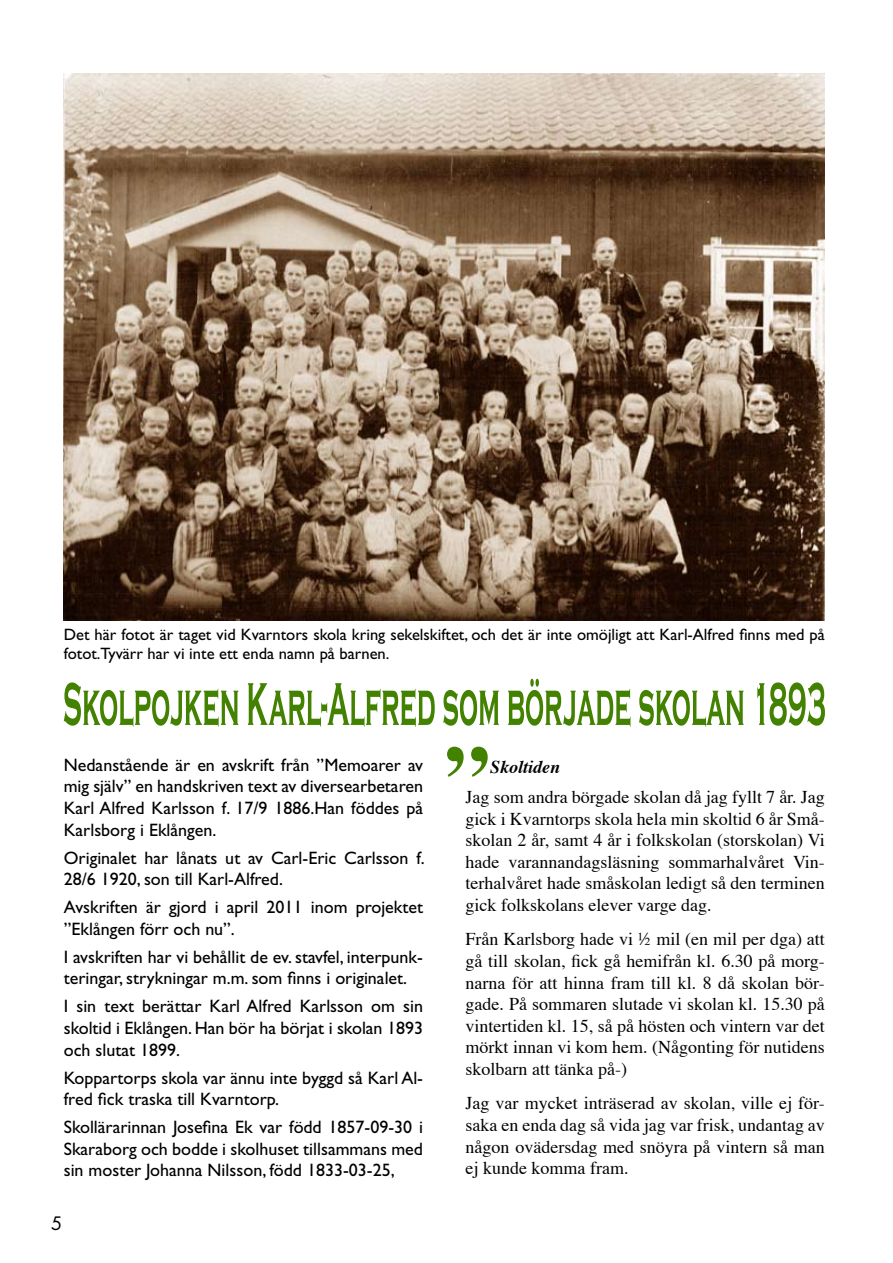
<style>
.page{position:relative;width:893px;height:1263px;background:#fff}
.page>*{position:absolute;margin:0;border:0;box-sizing:border-box;transform-origin:0 0}
.t1{font:700 90px "Times";color:#438200}
.t2{font:18px/21.6px "Gill Sans";color:#000}
.t3{font:18px/21.6px "Times";color:#000;text-align:justify}
.t4{font:italic 700 18px "Times";color:#000}
.t5{font:16.5px/19.5px "Gill Sans";color:#000}
</style>
<div class="page">
<img style="left:64px;top:74px;width:761px;height:546px">
<svg style="left:64px;top:679px;width:761px;height:48px"></svg>
<p class="t5" style="left:64px;top:624px;width:763px">Det här fotot är taget vid Kvarntors skola kring sekelskiftet, och det är inte omöjligt att Karl-Alfred finns med på fotot.Tyvärr har vi inte ett enda namn på barnen.</p>
<p class="t2" style="left:64px;top:754px;width:361px;text-align:justify">Nedanstående är en avskrift från ”Memoarer av mig själv” en handskriven text av diversearbetaren Karl Alfred Karlsson f. 17/9 1886.Han föddes på Karlsborg i Eklången.</p>
<p class="t2" style="left:64px;top:847px;width:363px">Originalet har lånats ut av Carl-Eric Carlsson f.<br>28/6 1920, son till Karl-Alfred.</p>
<p class="t2" style="left:64px;top:896px;width:361px">Avskriften är gjord i april 2011 inom projektet ”Eklången förr och nu”.</p>
<p class="t2" style="left:64px;top:946px;width:361px">I avskriften har vi behållit de ev. stavfel, interpunk&shy;teringar, strykningar m.m. som finns i originalet.</p>
<p class="t2" style="left:64px;top:995px;width:361px;text-align:justify">I sin text berättar Karl Alfred Karlsson om sin skoltid i Eklången. Han bör ha börjat i skolan 1893 och slutat 1899.</p>
<p class="t2" style="left:64px;top:1066px;width:361px">Koppartorps skola var ännu inte byggd så Karl Al&shy;fred fick traska till Kvarntorp.</p>
<p class="t2" style="left:64px;top:1116px;width:361px;text-align:justify">Skollärarinnan Josefina Ek var född 1857-09-30 i Skaraborg och bodde i skolhuset tillsammans med sin moster Johanna Nilsson, född 1833-03-25,</p>
<h1 class="t1" style="left:444px;top:692px;width:46px">”</h1>
<p class="t4" style="left:490px;top:750px;width:72px">Skoltiden</p>
<p class="t3" style="left:466px;top:785px;width:361px">Jag som andra börgade skolan då jag fyllt 7 år. Jag gick i Kvarntorps skola hela min skoltid 6 år Små&shy;skolan 2 år, samt 4 år i folkskolan (storskolan) Vi hade varannandagsläsning sommarhalvåret Vin&shy;terhalvåret hade småskolan ledigt så den terminen gick folkskolans elever varge dag.</p>
<p class="t3" style="left:466px;top:927px;width:361px">Från Karlsborg hade vi ½ mil (en mil per dga) att gå till skolan, fick gå hemifrån kl. 6.30 på morg&shy;narna för att hinna fram till kl. 8 då skolan bör&shy;gade. På sommaren slutade vi skolan kl. 15.30 på vintertiden kl. 15, så på hösten och vintern var det mörkt innan vi kom hem. (Någonting för nutidens skolbarn att tänka på-)</p>
<p class="t3" style="left:466px;top:1091px;width:361px">Jag var mycket inträserad av skolan, ville ej för&shy;saka en enda dag så vida jag var frisk, undantag av någon ovädersdag med snöyra på vintern så man ej kunde komma fram.</p>
</div>
